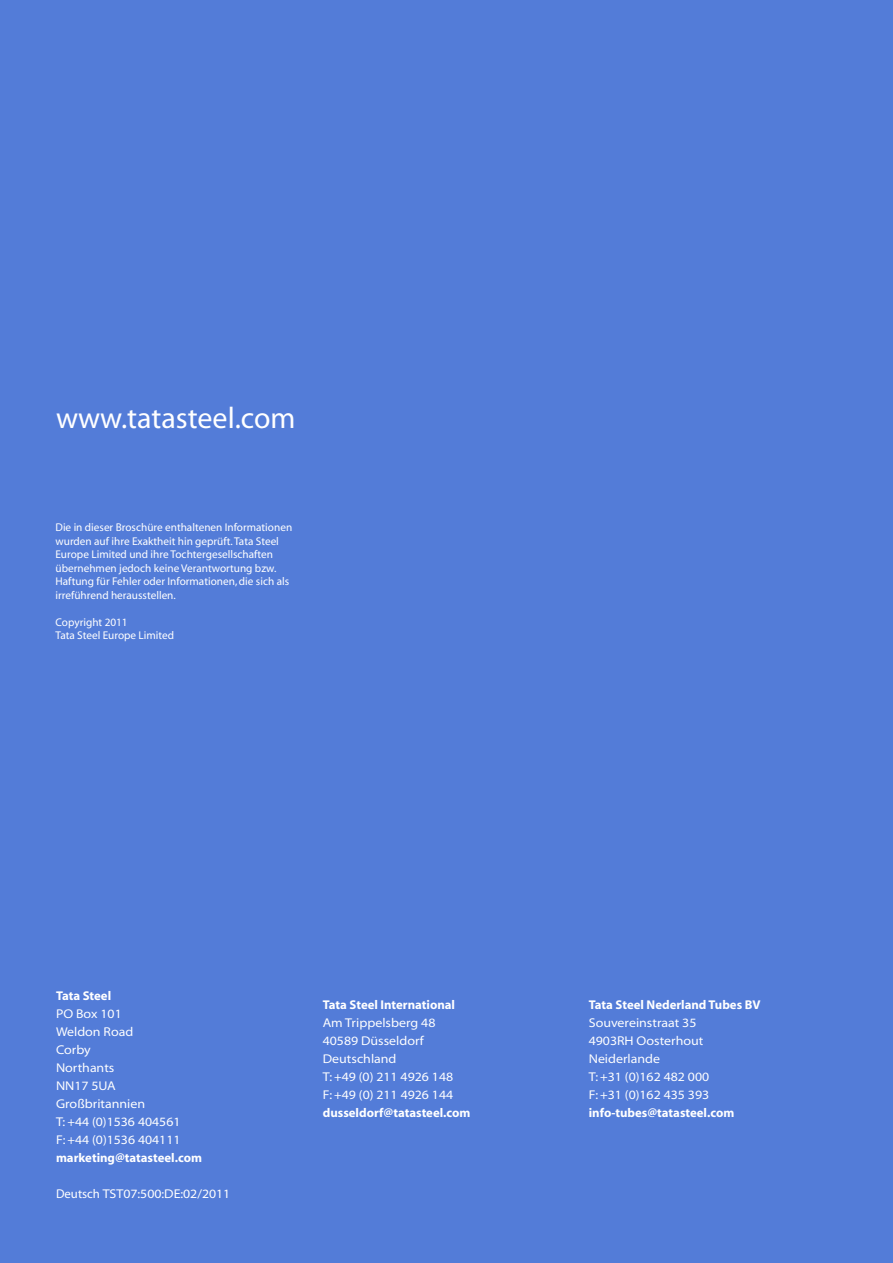
<style>
.page{position:relative;width:893px;height:1263px;background:#537cd8}
.page>*{position:absolute;margin:0;border:0;box-sizing:border-box;transform-origin:0 0}
.t1{font:30px "Myriad MM 400 wt 600 wd";color:#fff}
.t2{font:12.75px/18px "Myriad MM 215 wt 700 wd";color:#fff}
.t3{font:12.75px "Myriad MM 700 wt 600 wd";color:#fff}
.t4{font:11.25px/13.5px "Myriad MM 400 wt 600 wd";color:#fff}
.s1{font-family:"Myriad MM 400 wt 600 wd"}
</style>
<div class="page">
<h1 class="t1" style="left:56px;top:406px;width:241px">www.tatasteel.com</h1>
<p class="t4" style="left:56px;top:522px;width:238px">Die in dieser Broschüre enthaltenen Informationen wurden auf ihre Exaktheit hin geprüft.Tata Steel Europe Limited und ihre Tochtergesellschaften übernehmen jedoch keine Verantwortung bzw.<br>Haftung für Fehler oder Informationen, die sich als irreführend herausstellen.</p>
<p class="t4" style="left:56px;top:616px;width:120px">Copyright 2011<br>Tata Steel Europe Limited</p>
<p class="t3" style="left:56px;top:991px;width:57px">Tata Steel</p>
<p class="t2" style="left:56px;top:1006px;width:126px">PO Box 101<br>Weldon Road<br>Corby<br>Northants<br>NN17 5UA<br>Großbritannien<br>T: +44 (0)1536 404561<br>F: +44 (0)1536 404111</p>
<p class="t3" style="left:56px;top:1153px;width:147px">marketing@tatasteel.com</p>
<p class="t2" style="left:56px;top:1186px;width:176px"><span class="s1">Deutsch</span> TST07:500:DE:02/2011</p>
<p class="t3" style="left:323px;top:1000px;width:134px">Tata Steel International</p>
<p class="t2" style="left:323px;top:1015px;width:132px">Am Trippelsberg 48<br>40589 Düsseldorf<br>Deutschland<br>T: +49 (0) 211 4926 148<br>F: +49 (0) 211 4926 144</p>
<p class="t3" style="left:323px;top:1108px;width:149px">dusseldorf@tatasteel.com</p>
<p class="t3" style="left:589px;top:1000px;width:173px">Tata Steel Nederland Tubes BV</p>
<p class="t2" style="left:589px;top:1015px;width:122px">Souvereinstraat 35<br>4903RH Oosterhout<br>Neiderlande<br>T: +31 (0)162 482 000<br>F: +31 (0)162 435 393</p>
<p class="t3" style="left:589px;top:1108px;width:147px">info-tubes@tatasteel.com</p>
</div>
